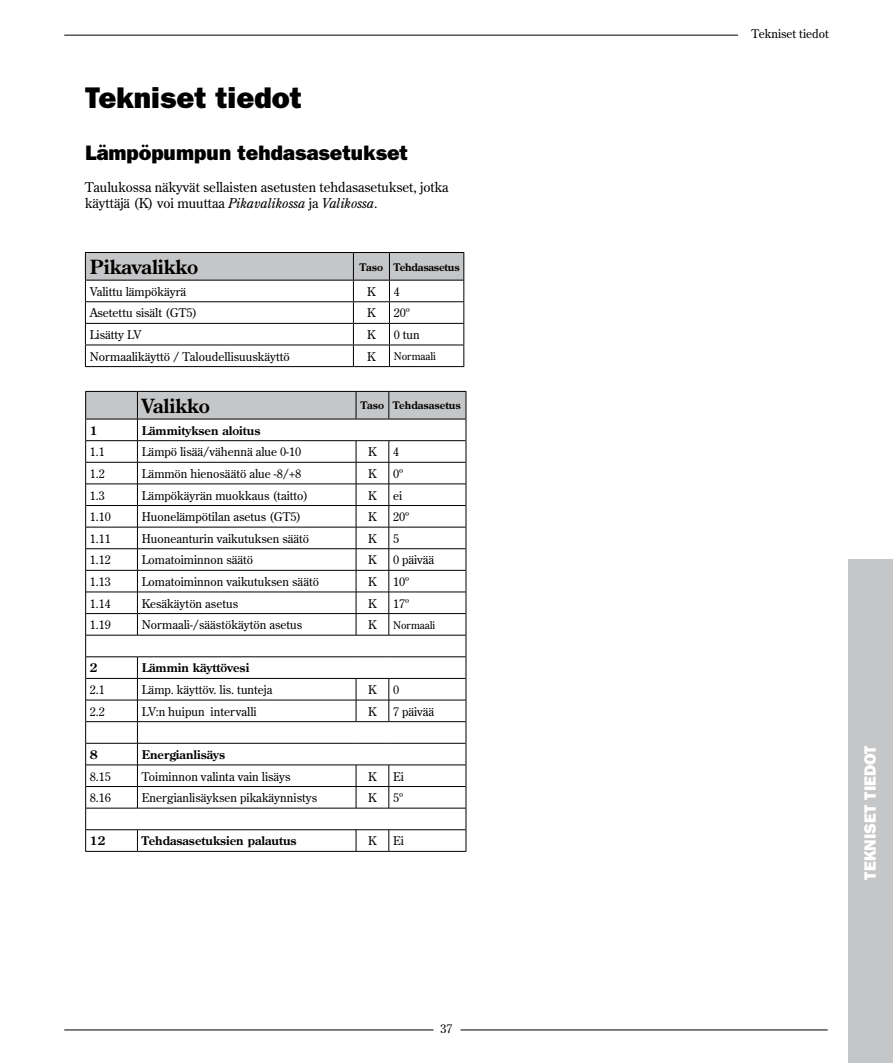
<style>
.page{position:relative;width:893px;height:1063px;background:#fff}
.page>*{position:absolute;margin:0;border:0;box-sizing:border-box;transform-origin:0 0}
.t1{font:800 30px "Franklin Gothic";color:#000}
.t2{font:800 21px "Franklin Gothic";color:#000}
.t3{font:700 19.5px "Century Old Style";color:#000}
.t4{font:800 16.5px "Franklin Gothic";color:#fff}
.t5{font:13.5px/16.2px "Century Old Style";color:#000}
.t6{font:12px "Century Old Style";color:#000}
.t7{font:700 12px "Century Old Style";color:#000}
.t8{font:700 10.5px "Century Old Style";color:#000}
.t9{font:10.5px "Century Old Style";color:#000}
.s1{font-style:italic}
</style>
<div class="page">
<hr style="left:64px;top:1030px;width:764px;height:1px;background:#000">
<hr style="left:64px;top:35px;width:764px;height:1px;background:#000">
<div style="left:434px;top:1025px;width:26px;height:10px;background:#fff"></div>
<div style="left:848px;top:560px;width:45px;height:503px;background:#c5c6c8"></div>
<div style="left:738px;top:26px;width:104px;height:15px;background:#fff"></div>
<hr style="left:85px;top:252px;width:268px;height:1px;background:#000">
<hr style="left:353px;top:252px;width:36px;height:1px;background:#000">
<hr style="left:389px;top:252px;width:75px;height:1px;background:#000">
<svg style="left:85px;top:253px;width:379px;height:113px"></svg>
<hr style="left:85px;top:366px;width:268px;height:1px;background:#000">
<hr style="left:353px;top:366px;width:36px;height:1px;background:#000">
<hr style="left:389px;top:366px;width:75px;height:1px;background:#000">
<hr style="left:85px;top:851px;width:52px;height:1px;background:#000">
<hr style="left:137px;top:851px;width:219px;height:1px;background:#000">
<hr style="left:356px;top:851px;width:33px;height:1px;background:#000">
<hr style="left:389px;top:851px;width:77px;height:1px;background:#000">
<svg style="left:85px;top:391px;width:382px;height:460px"></svg>
<hr style="left:85px;top:419px;width:52px;height:1px;background:#000">
<hr style="left:137px;top:419px;width:219px;height:1px;background:#000">
<hr style="left:356px;top:419px;width:33px;height:1px;background:#000">
<hr style="left:389px;top:419px;width:77px;height:1px;background:#000">
<h1 class="t1" style="left:85px;top:80px;width:218px">Tekniset tiedot</h1>
<h2 class="t2" style="left:85px;top:140px;width:324px">Lämpöpumpun tehdasasetukset</h2>
<p class="t5" style="left:85px;top:179px;width:365px">Taulukossa näkyvät sellaisten asetusten tehdasasetukset, jotka käyttäjä (K) voi muuttaa <span class="s1">Pikavalikossa</span> ja <span class="s1">Valikossa</span>.</p>
<h3 class="t3" style="left:90px;top:254px;width:110px">Pikavalikko</h3>
<p class="t8" style="left:360px;top:260px;width:101px">Taso Tehdasasetus</p>
<p class="t6" style="left:90px;top:284px;width:98px">Valittu lämpökäyrä</p>
<p class="t6" style="left:367px;top:284px;width:10px">K</p>
<p class="t6" style="left:394px;top:284px;width:7px">4</p>
<p class="t6" style="left:90px;top:305px;width:109px">Asetettu sisält (GT5)</p>
<p class="t6" style="left:367px;top:305px;width:10px">K</p>
<p class="t6" style="left:394px;top:305px;width:18px">20º</p>
<p class="t6" style="left:90px;top:327px;width:53px">Lisätty LV</p>
<p class="t6" style="left:367px;top:327px;width:10px">K</p>
<p class="t6" style="left:394px;top:327px;width:27px">0 tun</p>
<p class="t6" style="left:90px;top:349px;width:202px">Normaalikäyttö / Taloudellisuuskäyttö</p>
<p class="t6" style="left:367px;top:349px;width:10px">K</p>
<p class="t9" style="left:394px;top:349px;width:44px">Normaali</p>
<h3 class="t3" style="left:142px;top:393px;width:70px">Valikko</h3>
<p class="t8" style="left:361px;top:399px;width:101px">Taso Tehdasasetus</p>
<p class="t7" style="left:90px;top:422px;width:9px">1</p>
<p class="t7" style="left:142px;top:422px;width:120px">Lämmityksen aloitus</p>
<p class="t6" style="left:90px;top:444px;width:16px">1.1</p>
<p class="t6" style="left:142px;top:444px;width:161px">Lämpö lisää/vähennä alue 0-10</p>
<p class="t6" style="left:368px;top:444px;width:10px">K</p>
<p class="t6" style="left:393px;top:444px;width:7px">4</p>
<p class="t6" style="left:90px;top:466px;width:16px">1.2</p>
<p class="t6" style="left:142px;top:466px;width:161px">Lämmön hienosäätö alue -8/+8</p>
<p class="t6" style="left:368px;top:466px;width:10px">K</p>
<p class="t6" style="left:393px;top:466px;width:12px">0º</p>
<p class="t6" style="left:90px;top:487px;width:16px">1.3</p>
<p class="t6" style="left:142px;top:487px;width:168px">Lämpökäyrän muokkaus (taitto)</p>
<p class="t6" style="left:368px;top:487px;width:10px">K</p>
<p class="t6" style="left:393px;top:487px;width:11px">ei</p>
<p class="t6" style="left:90px;top:509px;width:22px">1.10</p>
<p class="t6" style="left:142px;top:509px;width:161px">Huonelämpötilan asetus (GT5)</p>
<p class="t6" style="left:368px;top:509px;width:10px">K</p>
<p class="t6" style="left:393px;top:509px;width:18px">20º</p>
<p class="t6" style="left:90px;top:531px;width:22px">1.11</p>
<p class="t6" style="left:142px;top:531px;width:169px">Huoneanturin vaikutuksen säätö</p>
<p class="t6" style="left:368px;top:531px;width:10px">K</p>
<p class="t6" style="left:393px;top:531px;width:7px">5</p>
<p class="t6" style="left:90px;top:552px;width:22px">1.12</p>
<p class="t6" style="left:142px;top:552px;width:113px">Lomatoiminnon säätö</p>
<p class="t6" style="left:368px;top:552px;width:10px">K</p>
<p class="t6" style="left:393px;top:552px;width:43px">0 päivää</p>
<p class="t6" style="left:90px;top:574px;width:22px">1.13</p>
<p class="t6" style="left:142px;top:574px;width:179px">Lomatoiminnon vaikutuksen säätö</p>
<p class="t6" style="left:368px;top:574px;width:10px">K</p>
<p class="t6" style="left:393px;top:574px;width:18px">10º</p>
<p class="t6" style="left:90px;top:595px;width:22px">1.14</p>
<p class="t6" style="left:142px;top:595px;width:98px">Kesäkäytön asetus</p>
<p class="t6" style="left:368px;top:595px;width:10px">K</p>
<p class="t6" style="left:393px;top:595px;width:18px">17º</p>
<p class="t6" style="left:90px;top:617px;width:22px">1.19</p>
<p class="t6" style="left:142px;top:617px;width:162px">Normaali-/säästökäytön asetus</p>
<p class="t6" style="left:368px;top:617px;width:10px">K</p>
<p class="t9" style="left:393px;top:618px;width:44px">Normaali</p>
<p class="t7" style="left:90px;top:660px;width:9px">2</p>
<p class="t7" style="left:142px;top:660px;width:109px">Lämmin käyttövesi</p>
<p class="t6" style="left:90px;top:682px;width:16px">2.1</p>
<p class="t6" style="left:142px;top:682px;width:132px">Lämp. käyttöv. lis. tunteja</p>
<p class="t6" style="left:368px;top:682px;width:10px">K</p>
<p class="t6" style="left:393px;top:682px;width:7px">0</p>
<p class="t6" style="left:90px;top:704px;width:16px">2.2</p>
<p class="t6" style="left:142px;top:704px;width:117px">LV:n huipun intervalli</p>
<p class="t6" style="left:368px;top:704px;width:10px">K</p>
<p class="t6" style="left:393px;top:704px;width:43px">7 päivää</p>
<p class="t7" style="left:90px;top:747px;width:9px">8</p>
<p class="t7" style="left:142px;top:747px;width:85px">Energianlisäys</p>
<p class="t6" style="left:90px;top:768px;width:22px">8.15</p>
<p class="t6" style="left:142px;top:768px;width:150px">Toiminnon valinta vain lisäys</p>
<p class="t6" style="left:368px;top:768px;width:10px">K</p>
<p class="t6" style="left:393px;top:768px;width:13px">Ei</p>
<p class="t6" style="left:90px;top:790px;width:22px">8.16</p>
<p class="t6" style="left:142px;top:790px;width:177px">Energianlisäyksen pikakäynnistys</p>
<p class="t6" style="left:368px;top:790px;width:10px">K</p>
<p class="t6" style="left:393px;top:790px;width:12px">5º</p>
<p class="t7" style="left:90px;top:833px;width:17px">12</p>
<p class="t7" style="left:142px;top:833px;width:156px">Tehdasasetuksien palautus</p>
<p class="t6" style="left:368px;top:833px;width:10px">K</p>
<p class="t6" style="left:393px;top:833px;width:13px">Ei</p>
<p class="t6" style="left:440px;top:1021px;width:13px">37</p>
<p class="t6" style="left:751px;top:26px;width:79px">Tekniset tiedot</p>
<h3 class="t4" style="left:860px;top:880px;width:136px;rotate:-90deg">TEKNISET TIEDOT</h3>
</div>
